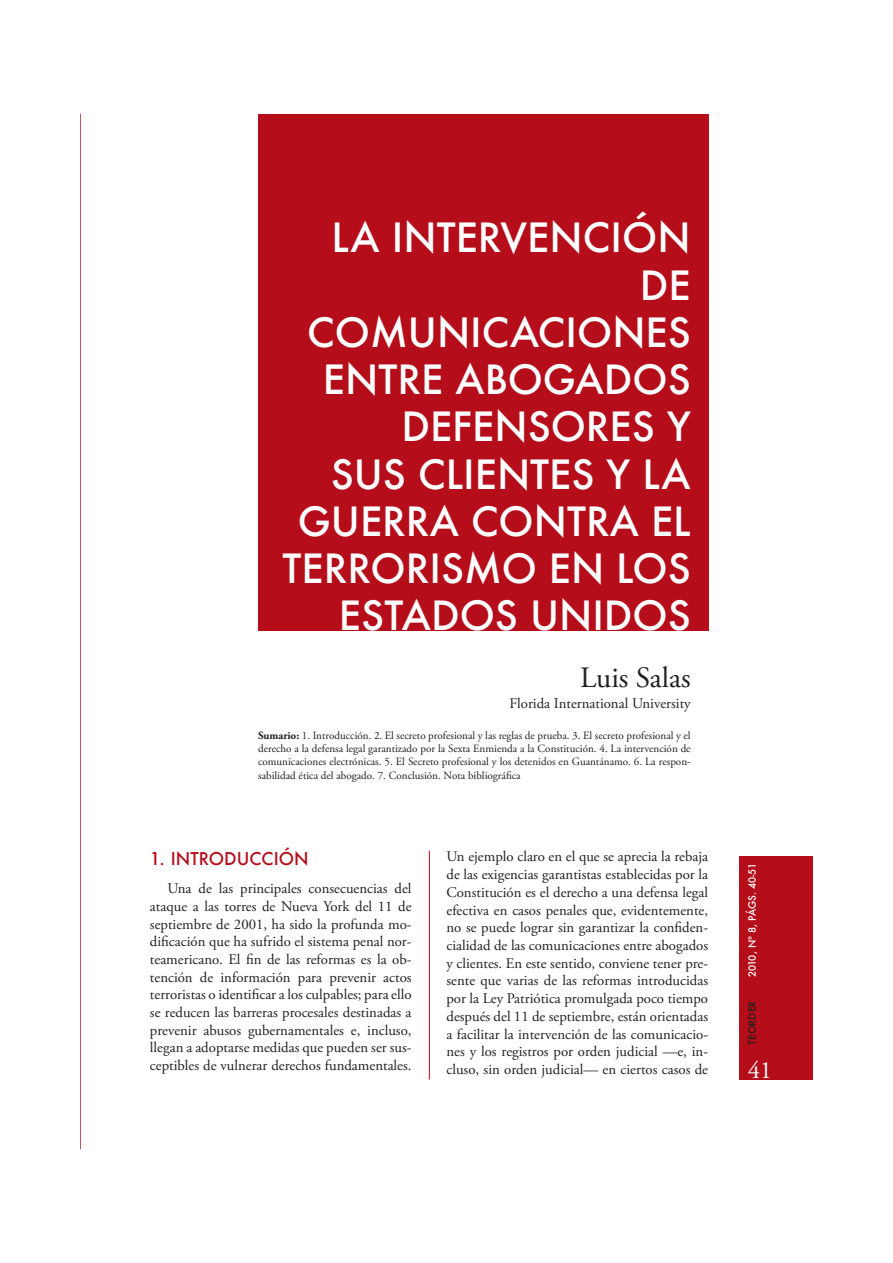
<style>
.page{position:relative;width:893px;height:1263px;background:#fff}
.page>*{position:absolute;margin:0;border:0;box-sizing:border-box;transform-origin:0 0}
.t1{font:500 39.3px/47.2px "Futura";color:#fff;text-align:right}
.t2{font:29.55px "Adobe Garamond Pro";color:#231f20}
.t3{font:24.6px "Adobe Garamond Pro";color:#fff}
.t4{font:500 17.25px "Futura";color:#b50e1a}
.t5{font:14.7px/17.7px "Adobe Garamond Pro";color:#231f20;text-align:justify}
.t6{font:11.1px/13.4px "Adobe Garamond Pro";color:#231f20;text-align:justify}
.t7{font:500 9.9px "Futura";letter-spacing:-.035em;color:#fff}
.t8{font:500 9.9px "Futura";color:#231f20}
.s1{font-weight:700}
</style>
<div class="page">
<hr style="left:429px;top:851px;width:1px;height:229px;background:#b50e1a">
<div style="left:739px;top:856px;width:73px;height:224px;background:#b50e1a"></div>
<div style="left:258px;top:114px;width:450px;height:517px;background:#b50e1a"></div>
<h1 class="t1" style="left:282px;top:213px;width:409px">LA INTERVENCIÓN<br>DE<br>COMUNICACIONES<br>ENTRE ABOGADOS<br>DEFENSORES Y<br>SUS CLIENTES Y LA<br>GUERRA CONTRA EL<br>TERRORISMO EN LOS<br>ESTADOS UNIDOS</h1>
<h2 class="t2" style="left:580px;top:665px;width:112px">Luis Salas</h2>
<p class="t5" style="left:509px;top:696px;width:183px">Florida International University</p>
<p class="t6" style="left:258px;top:730px;width:434px"><span class="s1">Sumario:</span> 1. Introducción. 2. El secreto profesional y las reglas de prueba. 3. El secreto profesional y el derecho a la defensa legal garantizado por la Sexta Enmienda a la Constitución. 4. La intervención de comunicaciones electrónicas. 5. El Secreto profesional y los detenidos en Guantánamo. 6. La respon&shy;sabilidad ética del abogado. 7. Conclusión. Nota bibliográfica</p>
<p class="t4" style="left:150px;top:847px;width:160px">1. INTRODUCCIÓN</p>
<p class="t5" style="left:150px;top:881px;width:263px;text-indent:17px">Una de las principales consecuencias del ataque a las torres de Nueva York del 11 de septiembre de 2001, ha sido la profunda mo&shy;dificación que ha sufrido el sistema penal nor&shy;teamericano. El fin de las reformas es la ob&shy;tención de información para prevenir actos terroristas o identificar a los culpables; para ello se reducen las barreras procesales destinadas a prevenir abusos gubernamentales e, incluso, llegan a adoptarse medidas que pueden ser sus&shy;ceptibles de vulnerar derechos fundamentales.</p>
<p class="t5" style="left:446px;top:849px;width:263px">Un ejemplo claro en el que se aprecia la rebaja de las exigencias garantistas establecidas por la Constitución es el derecho a una defensa legal efectiva en casos penales que, evidentemente, no se puede lograr sin garantizar la confiden&shy;cialidad de las comunicaciones entre abogados y clientes. En este sentido, conviene tener pre&shy;sente que varias de las reformas introducidas por la Ley Patriótica promulgada poco tiempo después del 11 de septiembre, están orientadas a facilitar la intervención de las comunicacio&shy;nes y los registros por orden judicial —e, in&shy;cluso, sin orden judicial— en ciertos casos de</p>
<p class="t7" style="left:745px;top:977px;width:116px;rotate:-90deg">2010, Nº 8, PÁGS. 40-51</p>
<p class="t8" style="left:745px;top:1045px;width:45px;rotate:-90deg">TEORDER</p>
<h3 class="t3" style="left:747px;top:1060px;width:26px">41</h3>
</div>
